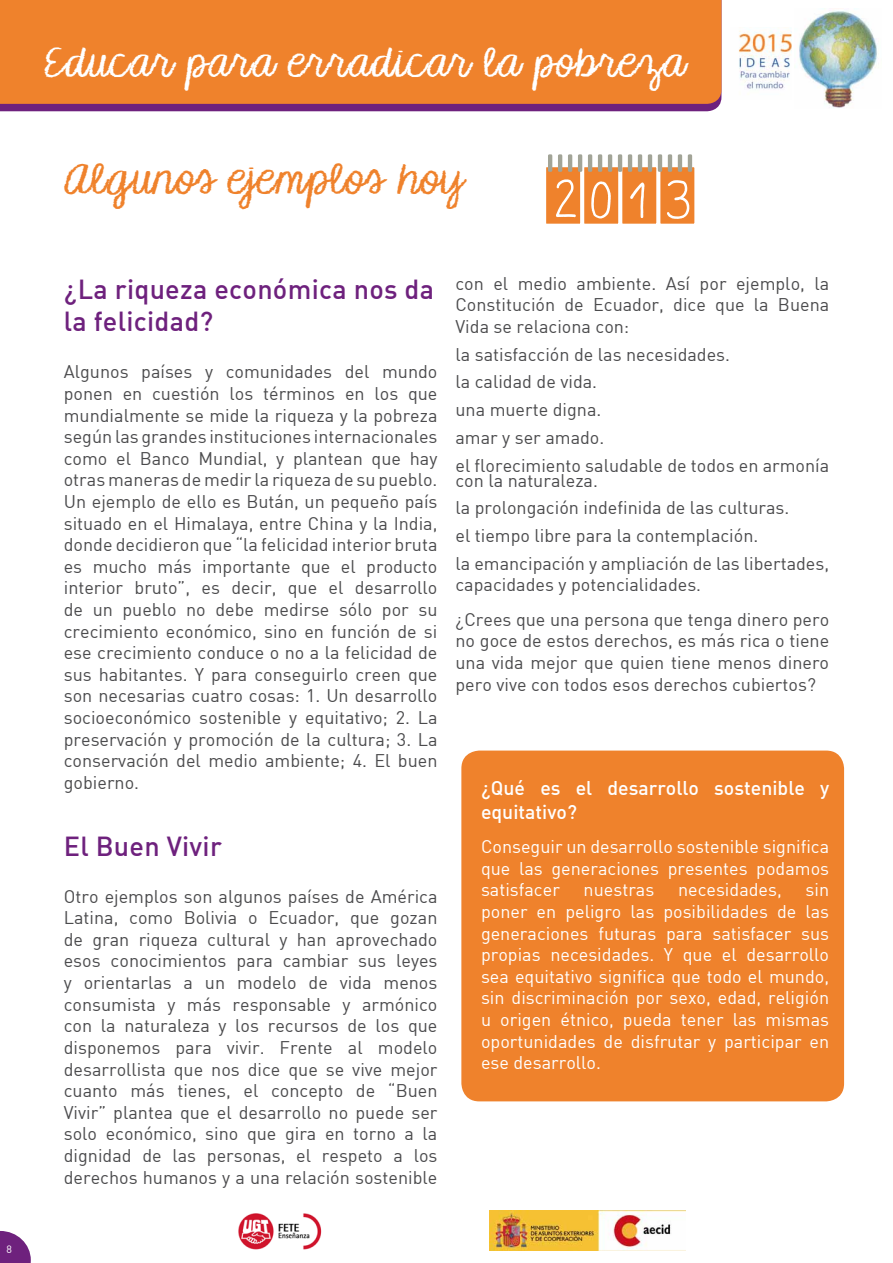
<style>
.page{position:relative;width:893px;height:1263px;background:#fff}
.page>*{position:absolute;margin:0;border:0;box-sizing:border-box;transform-origin:0 0}
.t1{font:52.5px "Aracne";color:#fff}
.t2{font:40.5px "KG Makes You Stronger";letter-spacing:.03em;color:#ef822c}
.t3{font:39px "KG Makes You Stronger";letter-spacing:.04em;color:#fff}
.t4{font:27px/32.4px "DIN Medium Alternate";letter-spacing:.01em;color:#6e217d}
.t5{font:19.5px/23.4px "DIN Medium Alternate";color:#fff}
.t6{font:18px/21.6px "DIN";color:#4b4b4d;text-align:justify}
.t7{font:18px/21.6px "DIN";color:#fff;text-align:justify}
.t8{font:10.5px "DIN";color:#fff}
</style>
<div class="page">
<div style="left:0;top:104px;width:720px;height:7px;background:#6e217d"></div>
<div style="left:0;top:0;width:721px;height:104px;background:#ef822c"></div>
<img style="left:489px;top:1211px;width:196px;height:40px">
<img style="left:238px;top:1213px;width:84px;height:37px">
<svg style="left:0;top:1231px;width:31px;height:32px"></svg>
<img style="left:799px;top:11px;width:78px;height:97px">
<img style="left:738px;top:31px;width:54px;height:58px">
<div style="left:461px;top:750px;width:383px;height:351px;background:#ef822c;border-radius:18px"></div>
<div style="left:543px;top:164px;width:40px;height:63px;background:#ef822c;border:3px solid #fff"></div>
<div style="left:581px;top:164px;width:40px;height:63px;background:#ef822c;border:3px solid #fff"></div>
<div style="left:619px;top:164px;width:40px;height:63px;background:#ef822c;border:3px solid #fff"></div>
<div style="left:657px;top:164px;width:40px;height:63px;background:#ef822c;border:3px solid #fff"></div>
<hr style="left:618px;top:154px;width:4px;height:18px;background:#a2a497;border-radius:2px">
<hr style="left:578px;top:154px;width:4px;height:18px;background:#a2a497;border-radius:2px">
<hr style="left:658px;top:154px;width:4px;height:18px;background:#a2a497;border-radius:2px">
<hr style="left:548px;top:154px;width:4px;height:18px;background:#a2a497;border-radius:2px">
<hr style="left:628px;top:154px;width:4px;height:18px;background:#a2a497;border-radius:2px">
<hr style="left:588px;top:154px;width:4px;height:18px;background:#a2a497;border-radius:2px">
<hr style="left:668px;top:154px;width:4px;height:18px;background:#a2a497;border-radius:2px">
<hr style="left:558px;top:154px;width:4px;height:18px;background:#a2a497;border-radius:2px">
<hr style="left:638px;top:154px;width:4px;height:18px;background:#a2a497;border-radius:2px">
<hr style="left:598px;top:154px;width:4px;height:18px;background:#a2a497;border-radius:2px">
<hr style="left:678px;top:154px;width:4px;height:18px;background:#a2a497;border-radius:2px">
<hr style="left:688px;top:154px;width:4px;height:18px;background:#a2a497;border-radius:2px">
<hr style="left:568px;top:154px;width:4px;height:18px;background:#a2a497;border-radius:2px">
<hr style="left:648px;top:154px;width:4px;height:18px;background:#a2a497;border-radius:2px">
<hr style="left:608px;top:154px;width:4px;height:18px;background:#a2a497;border-radius:2px">
<p class="t8" style="left:6px;top:1242px;width:7px">8</p>
<h3 class="t3" style="left:44px;top:39px;width:641px">Educar para erradicar la pobreza</h3>
<h2 class="t2" style="left:64px;top:154px;width:400px">Algunos ejemplos hoy</h2>
<h1 class="t1" style="left:556px;top:172px;width:139px">2013</h1>
<h3 class="t4" style="left:64px;top:272px;width:372px">¿La riqueza económica nos da la felicidad?</h3>
<p class="t6" style="left:64px;top:361px;width:375px">Algunos países y comunidades del mundo ponen en cuestión los términos en los que mundialmente se mide la riqueza y la pobreza según las grandes instituciones internacionales como el Banco Mundial, y plantean que hay otras maneras de medir la riqueza de su pueblo.<br>Un ejemplo de ello es Bután, un pequeño país situado en el Himalaya, entre China y la India, donde decidieron que “la felicidad interior bruta es mucho más importante que el producto interior bruto”, es decir, que el desarrollo de un pueblo no debe medirse sólo por su crecimiento económico, sino en función de si ese crecimiento conduce o no a la felicidad de sus habitantes. Y para conseguirlo creen que son necesarias cuatro cosas: 1. Un desarrollo socioeconómico sostenible y equitativo; 2. La preservación y promoción de la cultura; 3. La conservación del medio ambiente; 4. El buen gobierno.</p>
<h3 class="t4" style="left:64px;top:829px;width:160px">El Buen Vivir</h3>
<p class="t6" style="left:64px;top:885px;width:375px">Otro ejemplos son algunos países de América Latina, como Bolivia o Ecuador, que gozan de gran riqueza cultural y han aprovechado esos conocimientos para cambiar sus leyes y orientarlas a un modelo de vida menos consumista y más responsable y armónico con la naturaleza y los recursos de los que disponemos para vivir. Frente al modelo desarrollista que nos dice que se vive mejor cuanto más tienes, el concepto de “Buen Vivir” plantea que el desarrollo no puede ser solo económico, sino que gira en torno a la dignidad de las personas, el respeto a los derechos humanos y a una relación sostenible</p>
<p class="t6" style="left:455px;top:272px;width:375px">con el medio ambiente. Así por ejemplo, la Constitución de Ecuador, dice que la Buena Vida se relaciona con:</p>
<p class="t6" style="left:455px;top:340px;width:375px;line-height:27.8px;text-align:left">la satisfacción de las necesidades.<br>la calidad de vida.<br>una muerte digna.<br>amar y ser amado.<br>el florecimiento saludable de todos en armonía</p>
<p class="t6" style="left:455px;top:466px;width:375px;line-height:27.8px;text-align:left">con la naturaleza.<br>la prolongación indefinida de las culturas.<br>el tiempo libre para la contemplación.<br>la emancipación y ampliación de las libertades,</p>
<p class="t6" style="left:455px;top:567px;width:375px;line-height:34.3px">capacidades y potencialidades.<br>¿Crees que una persona que tenga dinero pero</p>
<p class="t6" style="left:455px;top:630px;width:375px">no goce de estos derechos, es más rica o tiene una vida mejor que quien tiene menos dinero pero vive con todos esos derechos cubiertos?</p>
<p class="t5" style="left:481px;top:776px;width:350px">¿Qué es el desarrollo sostenible y equitativo?</p>
<p class="t7" style="left:481px;top:836px;width:350px">Conseguir un desarrollo sostenible significa que las generaciones presentes podamos satisfacer</p>
<p class="t7" style="left:481px;top:879px;width:350px;text-indent:325px">sin poner en peligro las posibilidades de las generaciones futuras para satisfacer sus propias necesidades. Y que el desarrollo sea equitativo significa que todo el mundo, sin discriminación por sexo, edad, religión u origen étnico, pueda tener las mismas oportunidades de disfrutar y participar en ese desarrollo.</p>
<p class="t7" style="left:584px;top:879px;width:72px">nuestras</p>
<p class="t7" style="left:678px;top:879px;width:105px">necesidades,</p>
</div>
